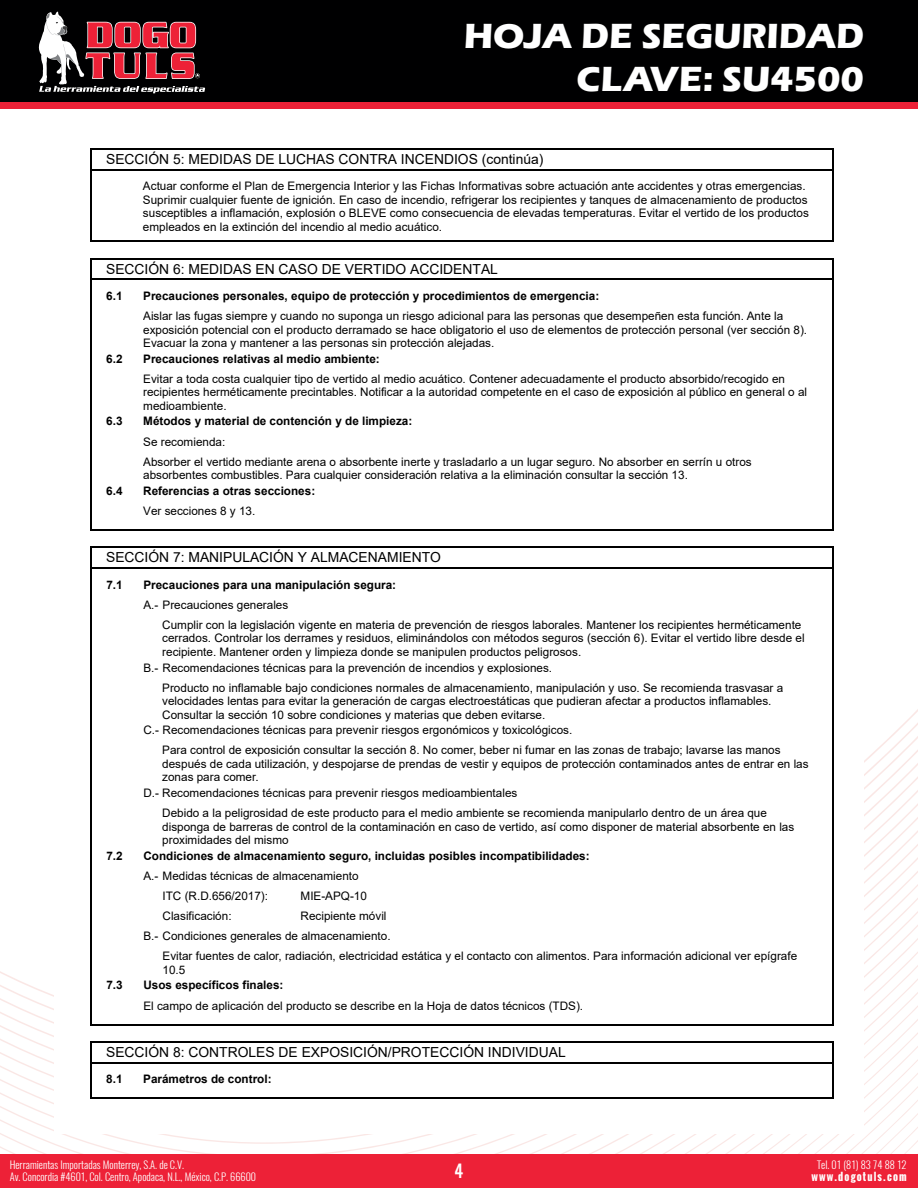
<style>
.page{position:relative;width:918px;height:1188px;background:#fff}
.page>*{position:absolute;margin:0;border:0;box-sizing:border-box;transform-origin:0 0}
.t1{font:700 36px/43.2px "Eras ITC";color:#fff;text-align:right}
.t2{font:16.5px "Oswald";color:#fff}
.t3{font:13.8px "Arial";color:#000}
.t4{font:11.7px/13.5px "Arial";color:#000}
.t5{font:700 11.7px/20.1px "Arial";color:#000}
.t6{font:300 10.5px/12.6px "Oswald";color:#fff}
.t7{font:700 10.5px "Oswald";letter-spacing:.11em;color:#fff}
.s1{font-weight:700}
.s2{font-weight:400}
</style>
<div class="page">
<div style="left:0;top:0;width:918px;height:103px;background:#000001"></div>
<div style="left:0;top:102px;width:918px;height:6px;background:#ed2137"></div>
<svg style="left:38px;top:11px;width:167px;height:82px"></svg>
<svg style="left:0;top:971px;width:383px;height:183px"></svg>
<svg style="left:0;top:1143px;width:149px;height:11px"></svg>
<div style="left:0;top:1154px;width:918px;height:34px;background:#ed2137"></div>
<div style="left:54px;top:142px;width:810px;height:992px;background:#fff"></div>
<hr style="left:106px;top:148px;width:728px;height:1px;background:#000">
<hr style="left:106px;top:169px;width:728px;height:1px;background:#000">
<svg style="left:90px;top:148px;width:16px;height:33px"></svg>
<svg style="left:833px;top:149px;width:1px;height:31px"></svg>
<hr style="left:90px;top:180px;width:1px;height:56px;background:#000">
<hr style="left:833px;top:180px;width:1px;height:56px;background:#000">
<hr style="left:90px;top:241px;width:744px;height:1px;background:#000">
<hr style="left:106px;top:258px;width:728px;height:1px;background:#000">
<hr style="left:106px;top:279px;width:728px;height:1px;background:#000">
<svg style="left:90px;top:258px;width:16px;height:52px"></svg>
<svg style="left:833px;top:259px;width:1px;height:51px"></svg>
<hr style="left:90px;top:310px;width:1px;height:42px;background:#000">
<hr style="left:833px;top:310px;width:1px;height:42px;background:#000">
<svg style="left:90px;top:352px;width:1px;height:20px"></svg>
<svg style="left:833px;top:352px;width:1px;height:20px"></svg>
<hr style="left:90px;top:372px;width:1px;height:43px;background:#000">
<hr style="left:833px;top:372px;width:1px;height:43px;background:#000">
<svg style="left:90px;top:415px;width:1px;height:114px"></svg>
<svg style="left:833px;top:415px;width:1px;height:114px"></svg>
<hr style="left:90px;top:529px;width:744px;height:2px;background:#000">
<hr style="left:106px;top:547px;width:728px;height:1px;background:#000">
<hr style="left:106px;top:567px;width:728px;height:1px;background:#000">
<svg style="left:90px;top:547px;width:16px;height:71px"></svg>
<svg style="left:833px;top:548px;width:1px;height:70px"></svg>
<hr style="left:90px;top:618px;width:1px;height:43px;background:#000">
<hr style="left:833px;top:618px;width:1px;height:43px;background:#000">
<svg style="left:90px;top:661px;width:1px;height:20px"></svg>
<svg style="left:833px;top:661px;width:1px;height:20px"></svg>
<hr style="left:90px;top:681px;width:1px;height:43px;background:#000">
<hr style="left:833px;top:681px;width:1px;height:43px;background:#000">
<svg style="left:90px;top:724px;width:1px;height:20px"></svg>
<svg style="left:833px;top:724px;width:1px;height:20px"></svg>
<hr style="left:90px;top:744px;width:1px;height:42px;background:#000">
<hr style="left:833px;top:744px;width:1px;height:42px;background:#000">
<svg style="left:90px;top:786px;width:1px;height:21px"></svg>
<svg style="left:833px;top:786px;width:1px;height:21px"></svg>
<hr style="left:90px;top:807px;width:1px;height:42px;background:#000">
<hr style="left:833px;top:807px;width:1px;height:42px;background:#000">
<svg style="left:90px;top:849px;width:1px;height:175px"></svg>
<hr style="left:90px;top:1024px;width:744px;height:1px;background:#000">
<hr style="left:106px;top:1041px;width:728px;height:1px;background:#000">
<hr style="left:106px;top:1062px;width:728px;height:1px;background:#000">
<svg style="left:90px;top:1041px;width:16px;height:57px"></svg>
<svg style="left:699px;top:849px;width:219px;height:305px"></svg>
<hr style="left:90px;top:1098px;width:744px;height:1px;background:#000">
<h1 class="t1" style="left:464px;top:14px;width:402px">HOJA DE SEGURIDAD<br>CLAVE: SU4500</h1>
<p class="t3" style="left:106px;top:150px;width:439px">SECCIÓN 5: MEDIDAS DE LUCHAS CONTRA INCENDIOS (continúa)</p>
<p class="t4" style="left:143px;top:179px;width:667px">Actuar conforme el Plan de Emergencia Interior y las Fichas Informativas sobre actuación ante accidentes y otras emergencias.<br>Suprimir cualquier fuente de ignición. En caso de incendio, refrigerar los recipientes y tanques de almacenamiento de productos susceptibles a inflamación, explosión o BLEVE como consecuencia de elevadas temperaturas. Evitar el vertido de los productos empleados en la extinción del incendio al medio acuático.</p>
<p class="t3" style="left:106px;top:259px;width:393px">SECCIÓN 6: MEDIDAS EN CASO DE VERTIDO ACCIDENTAL</p>
<p class="t5" style="left:106px;top:286px;width:18px">6.1</p>
<p class="t4" style="left:143px;top:286px;width:641px;line-height:20.1px"><span class="s1">Precauciones personales, equipo de protección y procedimientos de emergencia:<br></span>Aislar las fugas siempre y cuando no suponga un riesgo adicional para las personas que desempeñen esta función. Ante la</p>
<p class="t4" style="left:143px;top:323px;width:665px">exposición potencial con el producto derramado se hace obligatorio el uso de elementos de protección personal (ver sección 8).<br>Evacuar la zona y mantener a las personas sin protección alejadas.</p>
<p class="t5" style="left:106px;top:349px;width:18px">6.2</p>
<p class="t4" style="left:143px;top:349px;width:643px;line-height:20.1px"><span class="s1">Precauciones relativas al medio ambiente:<br></span>Evitar a toda costa cualquier tipo de vertido al medio acuático. Contener adecuadamente el producto absorbido/recogido en</p>
<p class="t4" style="left:143px;top:385px;width:665px">recipientes herméticamente precintables. Notificar a la autoridad competente en el caso de exposición al público en general o al medioambiente.</p>
<p class="t5" style="left:106px;top:411px;width:18px">6.3</p>
<p class="t4" style="left:143px;top:411px;width:610px;line-height:20.1px"><span class="s1">Métodos y material de contención y de limpieza:<br></span>Se recomienda:<br>Absorber el vertido mediante arena o absorbente inerte y trasladarlo a un lugar seguro. No absorber en serrín u otros</p>
<p class="t4" style="left:143px;top:468px;width:546px">absorbentes combustibles. Para cualquier consideración relativa a la eliminación consultar la sección 13.</p>
<p class="t5" style="left:106px;top:481px;width:18px">6.4</p>
<p class="t5" style="left:143px;top:481px;width:174px">Referencias a otras secciones:<br><span class="s2">Ver secciones 8 y 13.</span></p>
<p class="t3" style="left:106px;top:548px;width:336px">SECCIÓN 7: MANIPULACIÓN Y ALMACENAMIENTO</p>
<p class="t5" style="left:106px;top:575px;width:18px">7.1</p>
<p class="t5" style="left:143px;top:575px;width:254px">Precauciones para una manipulación segura:</p>
<p class="t4" style="left:143px;top:598px;width:146px">A.- Precauciones generales</p>
<p class="t4" style="left:162px;top:618px;width:641px">Cumplir con la legislación vigente en materia de prevención de riesgos laborales. Mantener los recipientes herméticamente</p>
<p class="t4" style="left:162px;top:632px;width:644px">cerrados. Controlar los derrames y residuos, eliminándolos con métodos seguros (sección 6). Evitar el vertido libre desde el recipiente. Mantener orden y limpieza donde se manipulen productos peligrosos.</p>
<p class="t4" style="left:162px;top:657px;width:622px;line-height:20.1px;text-indent:-19px">B.- Recomendaciones técnicas para la prevención de incendios y explosiones.<br>Producto no inflamable bajo condiciones normales de almacenamiento, manipulación y uso. Se recomienda trasvasar a</p>
<p class="t4" style="left:162px;top:694px;width:611px">velocidades lentas para evitar la generación de cargas electroestáticas que pudieran afectar a productos inflamables.<br>Consultar la sección 10 sobre condiciones y materias que deben evitarse.</p>
<p class="t4" style="left:162px;top:720px;width:620px;line-height:20.1px;text-indent:-19px">C.- Recomendaciones técnicas para prevenir riesgos ergonómicos y toxicológicos.<br>Para control de exposición consultar la sección 8. No comer, beber ni fumar en las zonas de trabajo; lavarse las manos</p>
<p class="t4" style="left:162px;top:757px;width:648px">después de cada utilización, y despojarse de prendas de vestir y equipos de protección contaminados antes de entrar en las zonas para comer.</p>
<p class="t4" style="left:162px;top:783px;width:606px;line-height:20.1px;text-indent:-19px">D.- Recomendaciones técnicas para prevenir riesgos medioambientales<br>Debido a la peligrosidad de este producto para el medio ambiente se recomienda manipularlo dentro de un área que</p>
<p class="t4" style="left:162px;top:820px;width:634px">disponga de barreras de control de la contaminación en caso de vertido, así como disponer de material absorbente en las proximidades del mismo</p>
<p class="t5" style="left:106px;top:846px;width:18px">7.2</p>
<p class="t5" style="left:143px;top:846px;width:448px">Condiciones de almacenamiento seguro, incluidas posibles incompatibilidades:</p>
<p class="t4" style="left:143px;top:869px;width:217px">A.- Medidas técnicas de almacenamiento</p>
<p class="t4" style="left:163px;top:889px;width:107px">ITC (R.D.656/2017):</p>
<p class="t4" style="left:301px;top:889px;width:68px">MIE-APQ-10</p>
<p class="t4" style="left:163px;top:909px;width:71px">Clasificación:</p>
<p class="t4" style="left:301px;top:909px;width:87px">Recipiente móvil</p>
<p class="t4" style="left:143px;top:929px;width:249px">B.- Condiciones generales de almacenamiento.</p>
<p class="t4" style="left:163px;top:949px;width:636px">Evitar fuentes de calor, radiación, electricidad estática y el contacto con alimentos. Para información adicional ver epígrafe</p>
<p class="t4" style="left:163px;top:963px;width:24px">10.5</p>
<p class="t5" style="left:106px;top:975px;width:18px">7.3</p>
<p class="t4" style="left:143px;top:975px;width:441px;line-height:20.1px"><span class="s1">Usos específicos finales:<br></span>El campo de aplicación del producto se describe en la Hoja de datos técnicos (TDS).</p>
<p class="t3" style="left:106px;top:1043px;width:461px">SECCIÓN 8: CONTROLES DE EXPOSICIÓN/PROTECCIÓN INDIVIDUAL</p>
<p class="t5" style="left:106px;top:1069px;width:18px">8.1</p>
<p class="t5" style="left:143px;top:1069px;width:130px">Parámetros de control:</p>
<p class="t6" style="left:10px;top:1158px;width:248px">Herramientas Importadas Monterrey, S.A. de C.V.<br>Av. Concordia #4601, Col. Centro, Apodaca, N.L., México, C.P. 66600</p>
<p class="t6" style="left:817px;top:1158px;width:91px">Tel. 01 (81) 83 74 88 12</p>
<h2 class="t2" style="left:455px;top:1159px;width:10px">4</h2>
<p class="t7" style="left:811px;top:1169px;width:97px">www.dogotuls.com</p>
</div>
